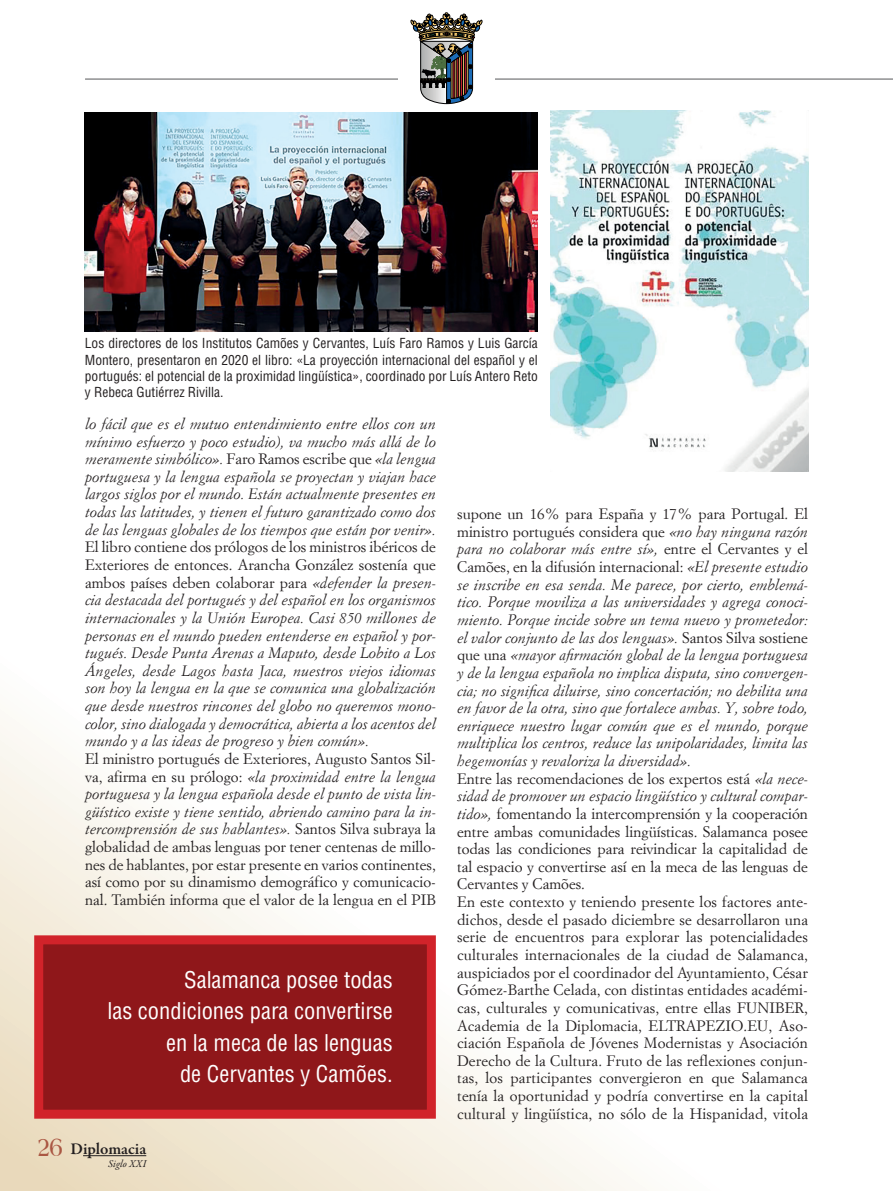
<style>
.page{position:relative;width:893px;height:1191px;background:#fff}
.page>*{position:absolute;margin:0;border:0;box-sizing:border-box;transform-origin:0 0}
.t1{font:condensed 22.5px/31.5px "Helvetica LT Std";color:#fff;text-align:right}
.t2{font:600 16.5px "Garamond Premr Pro";color:#231f20}
.t3{font:15px/17.5px "Simoncini Garamond";letter-spacing:.01em;color:#231f20;text-align:justify}
.t4{font:italic 15px/17.5px "Simoncini Garamond";color:#231f20;text-align:justify}
.t5{font:condensed 13.5px/16.2px "Helvetica LT Std";color:#231f20;text-align:justify}
.t6{font:italic 10.5px "Garamond Premr Pro";letter-spacing:.005em;color:#231f20}
.s1{font-style:normal}
.s2{font-style:italic}
.s3{font-family:"Americana";font-weight:700;font-size:23.25px;color:#aa5743}
</style>
<div class="page">
<hr style="left:85px;top:79px;width:808px;height:1px;background:#57585a">
<svg style="left:0;top:717px;width:638px;height:474px"></svg>
<div style="left:398px;top:1px;width:97px;height:106px;background:#fff"></div>
<svg style="left:411px;top:12px;width:71px;height:92px"></svg>
<div style="left:39px;top:940px;width:392px;height:174px;background:#8f171a"></div>
<div style="left:34px;top:935px;width:402px;height:183px;border:9px solid #d1232a"></div>
<img style="left:550px;top:111px;width:258px;height:361px">
<img style="left:85px;top:113px;width:453px;height:219px">
<hr style="left:83px;top:1155px;width:63px;height:1px;background:#231f20">
<p class="t5" style="left:85px;top:335px;width:454px">Los directores de los Institutos Camões y Cervantes, Luís Faro Ramos y Luis García Montero, presentaron en 2020 el libro: «La proyección internacional del español y el portugués: el potencial de la proximidad lingüística», coordinado por Luís Antero Reto y Rebeca Gutiérrez Rivilla.</p>
<p class="t4" style="left:85px;top:414px;width:352px">lo fácil que es el mutuo entendimiento entre ellos con un mínimo esfuerzo y poco estudio), va mucho más allá de lo meramente simbólico». <span class="s1">Faro Ramos escribe que</span> «la lengua portuguesa y la lengua española se proyectan y viajan hace largos siglos por el mundo. Están actualmente presentes en todas las latitudes, y tienen el futuro garantizado como dos de las lenguas globales de los tiempos que están por venir».</p>
<p class="t4" style="left:85px;top:538px;width:352px"><span class="s1">El libro contiene dos prólogos de los ministros ibéricos de Exteriores de entonces. Arancha González sostenía que ambos países deben colaborar para</span> «defender la presen&shy;cia destacada del portugués y del español en los organismos internacionales y la Unión Europea. Casi 850 millones de personas en el mundo pueden entenderse en español y por&shy;tugués. Desde Punta Arenas a Maputo, desde Lobito a Los Ángeles, desde Lagos hasta Jaca, nuestros viejos idiomas son hoy la lengua en la que se comunica una globalización que desde nuestros rincones del globo no queremos mono&shy;color, sino dialogada y democrática, abierta a los acentos del mundo y a las ideas de progreso y bien común».</p>
<p class="t3" style="left:85px;top:749px;width:352px">El ministro portugués de Exteriores, Augusto Santos Sil&shy;va, afirma en su prólogo: <span class="s2">«la proximidad entre la lengua portuguesa y la lengua española desde el punto de vista lin&shy;güístico existe y tiene sentido, abriendo camino para la in&shy;tercomprensión de sus hablantes».</span> Santos Silva subraya la globalidad de ambas lenguas por tener centenas de millo&shy;nes de hablantes, por estar presente en varios continentes, así como por su dinamismo demográfico y comunicacio&shy;nal. También informa que el valor de la lengua en el PIB</p>
<h1 class="t1" style="left:107px;top:963px;width:287px">Salamanca posee todas<br>las condiciones para convertirse en la meca de las lenguas<br>de Cervantes y Camões.</h1>
<p class="t2" style="left:38px;top:1138px;width:110px"><span class="s3">26</span> Diplomacia</p>
<p class="t6" style="left:108px;top:1156px;width:40px">Siglo XXI</p>
<p class="t3" style="left:457px;top:505px;width:352px;text-align:left">supone un 16% para España y 17% para Portugal. El ministro portugués considera que <span class="s2">«no hay ninguna razón para no colaborar más entre sí»,</span> entre el Cervantes y el Camões, en la difusión internacional: <span class="s2">«El presente estudio se inscribe en esa senda. Me parece, por cierto, emblemá&shy;tico. Porque moviliza a las universidades y agrega conoci&shy;miento. Porque incide sobre un tema nuevo y prometedor: el valor conjunto de las dos lenguas».</span> Santos Silva sostiene que una <span class="s2">«mayor afirmación global de la lengua portuguesa y de la lengua española no implica disputa, sino convergen&shy;cia; no significa diluirse, sino concertación; no debilita una en favor de la otra, sino que fortalece ambas. Y, sobre todo, enriquece nuestro lugar común que es el mundo, porque multiplica los centros, reduce las unipolaridades, limita las hegemonías y revaloriza la diversidad».<br></span>Entre las recomendaciones de los expertos está <span class="s2">«la nece&shy;sidad de promover un espacio lingüístico y cultural compar&shy;tido»,</span> fomentando la intercomprensión y la cooperación entre ambas comunidades lingüísticas. Salamanca posee todas las condiciones para reivindicar la capitalidad de tal espacio y convertirse así en la meca de las lenguas de Cervantes y Camões.<br>En este contexto y teniendo presente los factores ante&shy;dichos, desde el pasado diciembre se desarrollaron una serie de encuentros para explorar las potencialidades culturales internacionales de la ciudad de Salamanca, auspiciados por el coordinador del Ayuntamiento, César Gómez-Barthe Celada, con distintas entidades académi&shy;cas, culturales y comunicativas, entre ellas FUNIBER, Academia de la Diplomacia, ELTRAPEZIO.EU, Aso&shy;ciación Española de Jóvenes Modernistas y Asociación Derecho de la Cultura. Fruto de las reflexiones conjun&shy;tas, los participantes convergieron en que Salamanca tenía la oportunidad y podría convertirse en la capital cultural y lingüística, no sólo de la Hispanidad, vitola</p>
</div>
